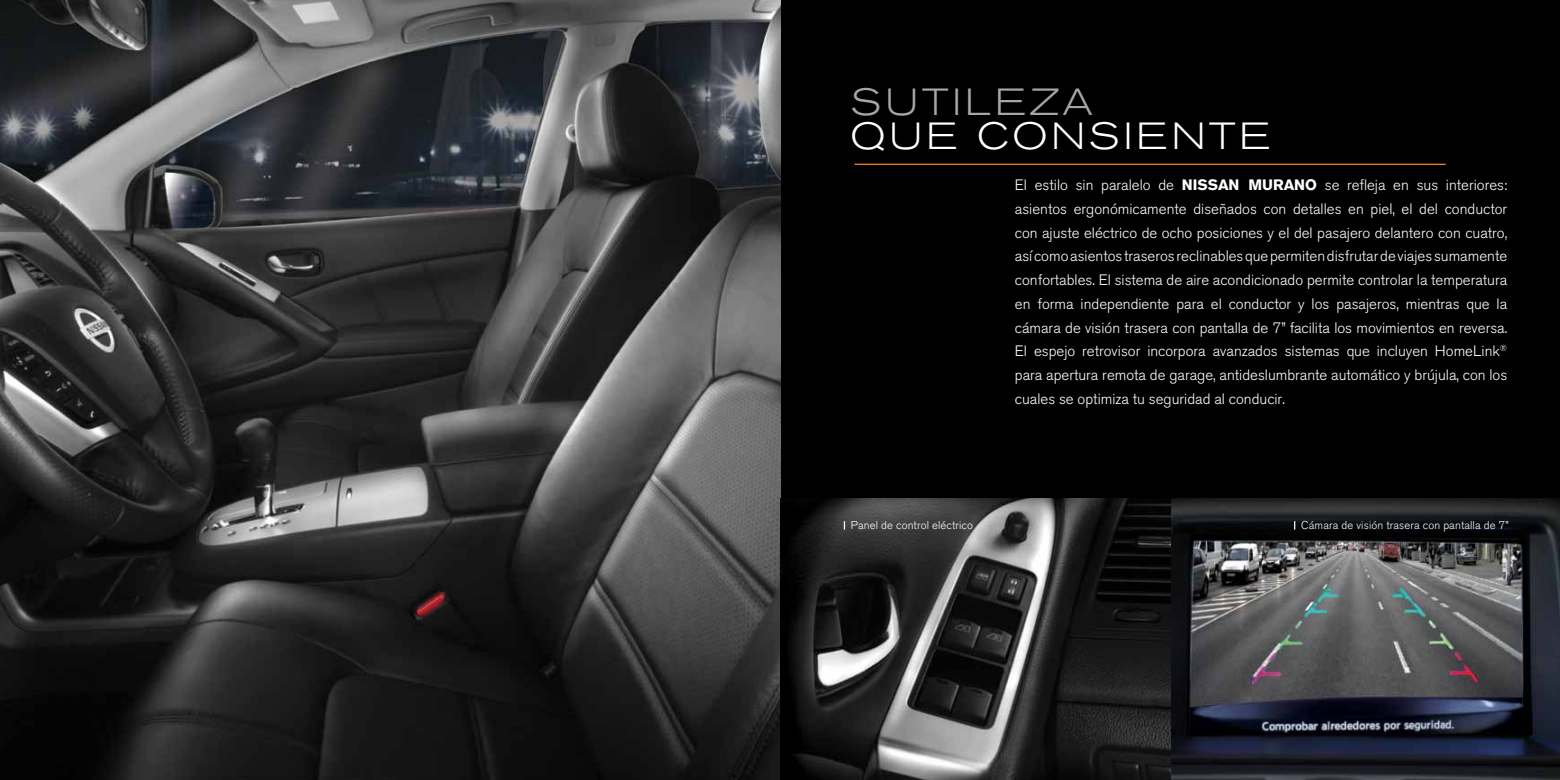
<style>
.page{position:relative;width:1560px;height:780px;background:#fff}
.page>*{position:absolute;margin:0;border:0;box-sizing:border-box;transform-origin:0 0}
.t1{font:300 expanded 37.5px "Akzidenz Grotesk BQ";letter-spacing:.11em;color:#fff}
.t2{font:300 expanded 37.5px "Akzidenz Grotesk BQ";letter-spacing:.11em;color:#a6a6a6}
.t3{font:300 15px/23.8px "Akzidenz Grotesk BQ";color:#fff;text-align:justify}
.t4{font:300 11.25px "Akzidenz Grotesk BQ";letter-spacing:.01em;color:#fff}
.s1{font-weight:700}
</style>
<div class="page">
<div style="left:780px;top:0;width:779px;height:780px;background:#000"></div>
<img style="left:0;top:0;width:780px;height:780px">
<img style="left:791px;top:498px;width:768px;height:282px">
<svg style="left:843px;top:521px;width:2px;height:8px"></svg>
<svg style="left:1293px;top:521px;width:2px;height:8px"></svg>
<hr style="left:854px;top:164px;width:591px;height:1px;background:#f6861f">
<h1 class="t2" style="left:850px;top:81px;width:243px">SUTILEZA</h1>
<h1 class="t1" style="left:850px;top:115px;width:421px">QUE CONSIENTE</h1>
<p class="t3" style="left:1014px;top:173px;width:494px;text-indent:214px"><span class="s1">N MURANO</span> se refleja en sus interiores: asientos ergonómicamente diseñados con detalles en piel, el del conductor con ajuste eléctrico de ocho posiciones y el del pasajero delantero con cuatro, así como asientos traseros reclinables que permiten disfrutar de viajes sumamente confortables. El sistema de aire acondicionado permite controlar la temperatura en forma independiente para el conductor y los pasajeros, mientras que la cámara de visión trasera con pantalla de 7” facilita los movimientos en reversa.<br>El espejo retrovisor incorpora avanzados sistemas que incluyen HomeLink<sup>® </sup>para apertura remota de garage, antideslumbrante automático y brújula, con los cuales se optimiza tu seguridad al conducir.</p>
<p class="t3" style="left:1014px;top:173px;width:188px">El estilo sin paralelo de <span class="s1">NISSA</span></p>
<p class="t4" style="left:850px;top:519px;width:123px">Panel de control eléctrico</p>
<p class="t4" style="left:1300px;top:519px;width:209px">Cámara de visión trasera con pantalla de 7”</p>
</div>
